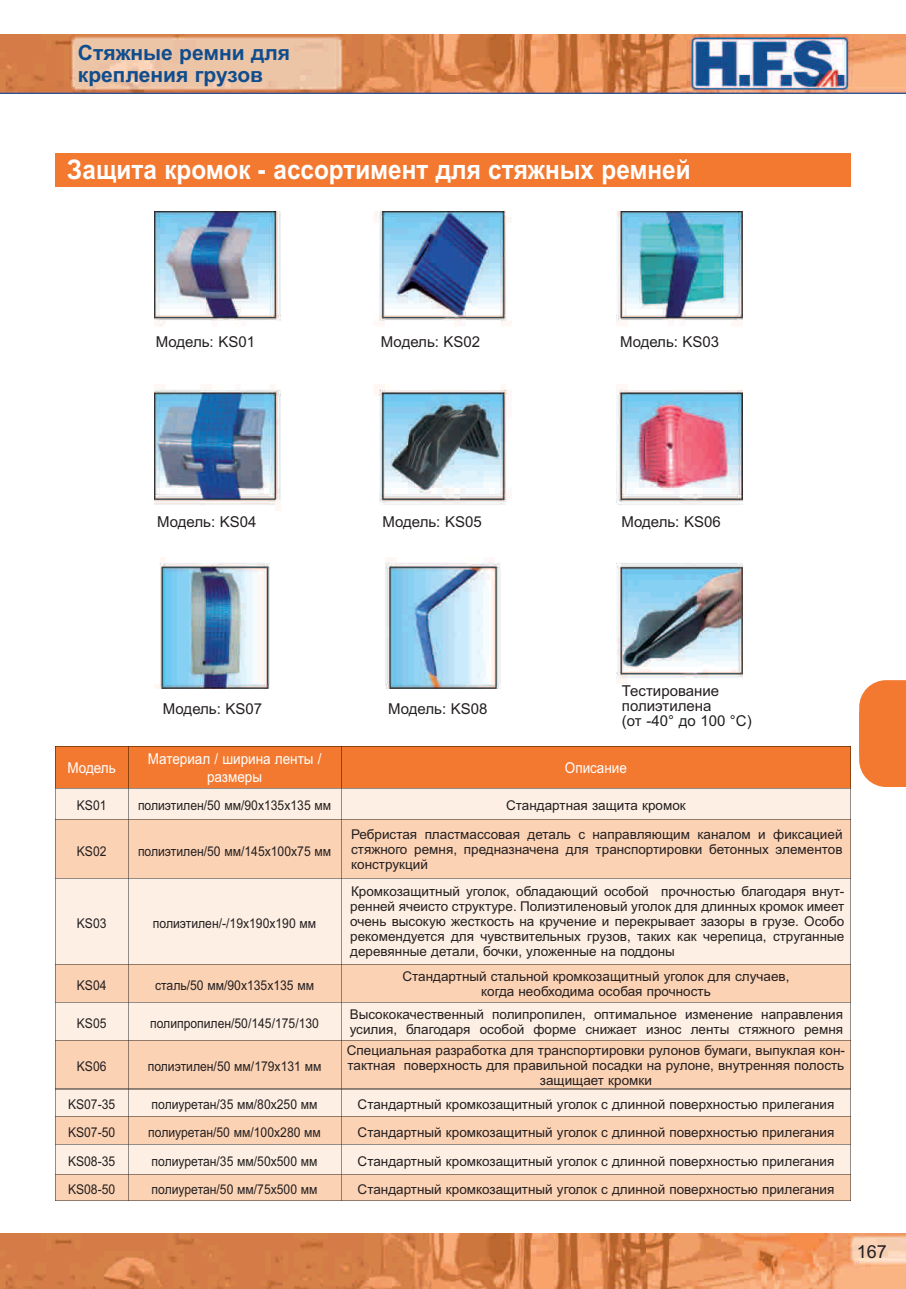
<style>
.page{position:relative;width:906px;height:1289px;background:#fff}
.page>*{position:absolute;margin:0;border:0;box-sizing:border-box;transform-origin:0 0}
.t1{font:700 27px "Arial";color:#fff;scale:.9 1}
.t2{font:700 21px/22.5px "Arial";color:#0f4d8e}
.t3{font:18px "Arial";color:#231f20}
.t4{font:15px/15px "Arial";color:#231f20}
.t5{font:15px/18px "Arial";color:#fff;text-align:center;scale:.9 1}
.t6{font:13.5px/15px "Arial";color:#231f20;text-align:justify}
.t7{font:13.5px "Arial";color:#231f20;scale:.9 1}
</style>
<div class="page">
<img style="left:0;top:34px;width:906px;height:59px">
<img style="left:1px;top:1233px;width:905px;height:55px">
<svg style="left:859px;top:680px;width:47px;height:107px;background:#f3813d"></svg>
<div style="left:55px;top:153px;width:795px;height:34px;background:#f37930"></div>
<img style="left:155px;top:211px;width:587px;height:477px">
<svg style="left:55px;top:746px;width:796px;height:455px;background:#f8d4bb"></svg>
<h2 class="t2" style="left:78px;top:41px;width:214px">Стяжные ремни для крепления грузов</h2>
<h1 class="t1" style="left:67px;top:154px;width:694px">Защита кромок - ассортимент для стяжных ремней</h1>
<p class="t4" style="left:156px;top:334px;width:101px">Модель: KS01</p>
<p class="t4" style="left:381px;top:334px;width:101px">Модель: KS02</p>
<p class="t4" style="left:620px;top:334px;width:101px">Модель: KS03</p>
<p class="t4" style="left:157px;top:515px;width:101px">Модель: KS04</p>
<p class="t4" style="left:382px;top:515px;width:101px">Модель: KS05</p>
<p class="t4" style="left:621px;top:515px;width:101px">Модель: KS06</p>
<p class="t4" style="left:163px;top:701px;width:101px">Модель: KS07</p>
<p class="t4" style="left:388px;top:701px;width:101px">Модель: KS08</p>
<p class="t4" style="left:622px;top:683px;width:131px">Тестирование полиэтилена<br>(от -40° до 100 °C)</p>
<p class="t5" style="left:67px;top:759px;width:55px">Модель</p>
<p class="t5" style="left:148px;top:750px;width:194px">Материал / ширина ленты / размеры</p>
<p class="t5" style="left:565px;top:759px;width:71px">Описание</p>
<p class="t7" style="left:77px;top:797px;width:35px">KS01</p>
<p class="t7" style="left:138px;top:797px;width:216px">полиэтилен/50 мм/90x135x135 мм</p>
<p class="t6" style="left:506px;top:798px;width:181px">Стандартная защита кромок</p>
<p class="t7" style="left:77px;top:843px;width:35px">KS02</p>
<p class="t7" style="left:138px;top:843px;width:216px">полиэтилен/50 мм/145x100x75 мм</p>
<p class="t6" style="left:351px;top:827px;width:493px">Ребристая пластмассовая деталь с направляющим каналом и фиксацией стяжного ремня, предназначена для транспортировки бетонных элементов конструкций</p>
<p class="t7" style="left:77px;top:915px;width:35px">KS03</p>
<p class="t7" style="left:153px;top:915px;width:183px">полиэтилен/-/19x190x190 мм</p>
<p class="t6" style="left:350px;top:884px;width:495px">Кромкозащитный уголок, обладающий особой прочностью благодаря внут&shy;ренней ячеисто структуре. Полиэтиленовый уголок для длинных кромок имеет очень высокую жесткость на кручение и перекрывает зазоры в грузе. Особо рекомендуется для чувствительных грузов, таких как черепица, струганные деревянные детали, бочки, уложенные на поддоны</p>
<p class="t7" style="left:77px;top:977px;width:35px">KS04</p>
<p class="t7" style="left:155px;top:977px;width:178px">сталь/50 мм/90x135x135 мм</p>
<p class="t6" style="left:402px;top:968px;width:388px;text-align:center">Стандартный стальной кромкозащитный уголок для случаев, когда необходима особая прочность</p>
<p class="t7" style="left:77px;top:1015px;width:35px">KS05</p>
<p class="t7" style="left:150px;top:1015px;width:189px">полипропилен/50/145/175/130</p>
<p class="t6" style="left:350px;top:1006px;width:495px">Высококачественный полипропилен, оптимальное изменение направления усилия, благодаря особой форме снижает износ ленты стяжного ремня</p>
<p class="t7" style="left:77px;top:1058px;width:35px">KS06</p>
<p class="t7" style="left:148px;top:1058px;width:194px">полиэтилен/50 мм/179x131 мм</p>
<p class="t6" style="left:347px;top:1042px;width:499px;text-align:center">Специальная разработка для транспортировки рулонов бумаги, выпуклая кон&shy;тактная поверхность для правильной посадки на рулоне, внутренняя полость защищает кромки</p>
<p class="t7" style="left:68px;top:1096px;width:54px">KS07-35</p>
<p class="t7" style="left:152px;top:1096px;width:186px">полиуретан/35 мм/80x250 мм</p>
<p class="t6" style="left:357px;top:1096px;width:478px">Стандартный кромкозащитный уголок с длинной поверхностью прилегания</p>
<p class="t7" style="left:68px;top:1124px;width:54px">KS07-50</p>
<p class="t7" style="left:148px;top:1124px;width:193px">полиуретан/50 мм/100x280 мм</p>
<p class="t6" style="left:357px;top:1124px;width:478px">Стандартный кромкозащитный уголок с длинной поверхностью прилегания</p>
<p class="t7" style="left:68px;top:1153px;width:54px">KS08-35</p>
<p class="t7" style="left:152px;top:1153px;width:186px">полиуретан/35 мм/50x500 мм</p>
<p class="t6" style="left:357px;top:1153px;width:478px">Стандартный кромкозащитный уголок с длинной поверхностью прилегания</p>
<p class="t7" style="left:68px;top:1181px;width:54px">KS08-50</p>
<p class="t7" style="left:152px;top:1181px;width:186px">полиуретан/50 мм/75x500 мм</p>
<p class="t6" style="left:357px;top:1181px;width:478px">Стандартный кромкозащитный уголок с длинной поверхностью прилегания</p>
<h3 class="t3" style="left:857px;top:1240px;width:32px">167</h3>
</div>
